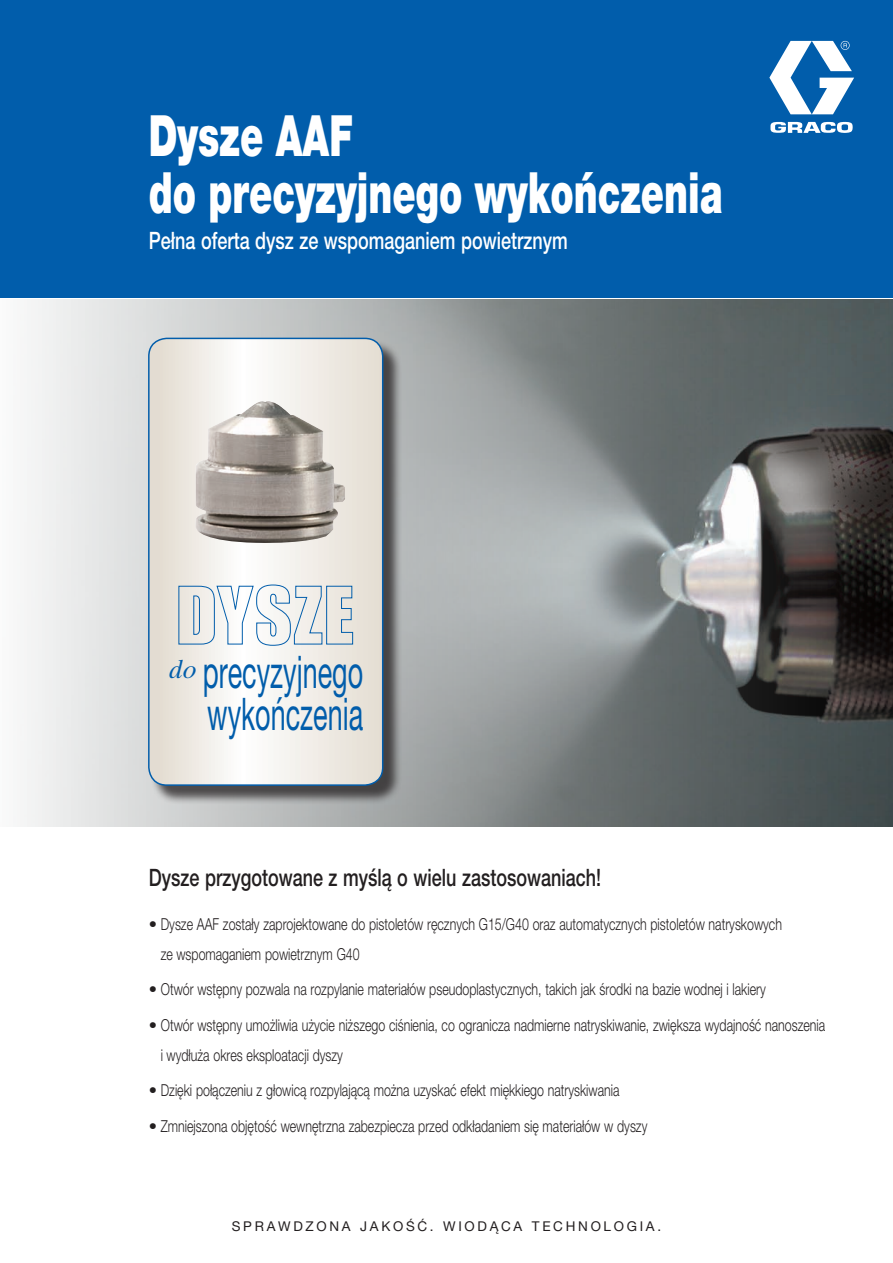
<style>
.page{position:relative;width:893px;height:1263px;background:#fff}
.page>*{position:absolute;margin:0;border:0;box-sizing:border-box;transform-origin:0 0}
.t1{font:900 57px/57px "Helvetica Neue CELT";color:#fff;scale:.65 1}
.t2{font:45px/42px "Helvetica Neue CELT";color:#015dab;scale:.6 1}
.t3{font:italic 25.5px "Times Ten LT Std";color:#015dab}
.t4{font:500 24px "Helvetica Neue CELT";color:#231f20;scale:.75 1}
.t5{font:500 24px "Helvetica Neue CELT";color:#fff;scale:.75 1}
.t6{font:300 16.5px/30px "Helvetica Neue CELT";color:#231f20}
.t7{font:13.5px "Helvetica Neue CELT";letter-spacing:.2em;color:#231f20}
</style>
<div class="page">
<div style="left:0;top:0;width:893px;height:298px;background:#015dab"></div>
<img style="left:24px;top:299px;width:869px;height:528px">
<svg style="left:769px;top:41px;width:85px;height:92px"></svg>
<div style="left:150px;top:340px;width:252px;height:464px;background:#231f20;opacity:.75"></div>
<svg style="left:149px;top:338px;width:234px;height:447px"></svg>
<div style="left:148px;top:338px;width:235px;height:448px;border:2px solid #015dab;border-radius:18px"></div>
<img style="left:195px;top:401px;width:150px;height:143px">
<svg style="left:178px;top:585px;width:175px;height:61px"></svg>
<h1 class="t1" style="left:149px;top:107px;width:884px">Dysze AAF<br>do precyzyjnego wykończenia</h1>
<h3 class="t5" style="left:149px;top:225px;width:560px">Pełna oferta dysz ze wspomaganiem powietrznym</h3>
<h3 class="t3" style="left:169px;top:654px;width:30px">do</h3>
<h2 class="t2" style="left:203px;top:652px;width:269px">precyzyjnego wykończenia</h2>
<h3 class="t4" style="left:149px;top:863px;width:604px">Dysze przygotowane z myślą o wielu zastosowaniach!</h3>
<p class="t6" style="left:161px;top:909px;width:623px;text-indent:-12px">• Dysze AAF zostały zaprojektowane do pistoletów ręcznych G15/G40 oraz automatycznych pistoletów natryskowych ze wspomaganiem powietrznym G40</p>
<p class="t6" style="left:149px;top:974px;width:618px">• Otwór wstępny pozwala na rozpylanie materiałów pseudoplastycznych, takich jak środki na bazie wodnej i lakiery</p>
<p class="t6" style="left:161px;top:1010px;width:666px;text-indent:-12px">• Otwór wstępny umożliwia użycie niższego ciśnienia, co ogranicza nadmierne natryskiwanie, zwiększa wydajność nanoszenia i wydłuża okres eksploatacji dyszy</p>
<p class="t6" style="left:149px;top:1075px;width:472px">• Dzięki połączeniu z głowicą rozpylającą można uzyskać efekt miękkiego natryskiwania</p>
<p class="t6" style="left:149px;top:1110px;width:500px">• Zmniejszona objętość wewnętrzna zabezpiecza przed odkładaniem się materiałów w dyszy</p>
<p class="t7" style="left:232px;top:1218px;width:431px">SPRAWDZONA JAKOŚĆ. WIODĄCA TECHNOLOGIA.</p>
</div>
